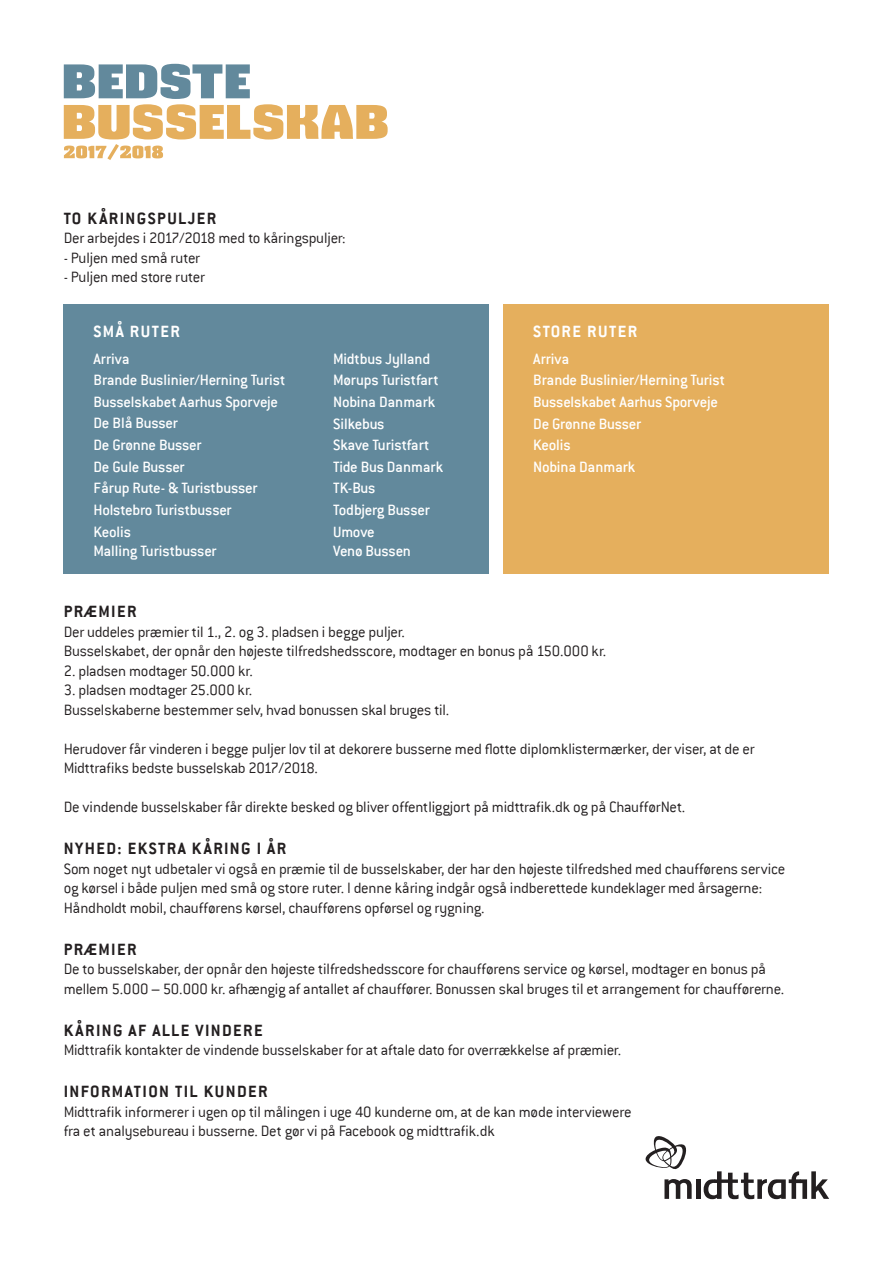
<style>
.page{position:relative;width:893px;height:1263px;background:#fff}
.page>*{position:absolute;margin:0;border:0;box-sizing:border-box;transform-origin:0 0}
.t1{font:700 18px "Conduit ITC";letter-spacing:.08em;color:#231f20}
.t2{font:700 18px "Conduit ITC";letter-spacing:.08em;color:#fff}
.t3{font:300 16.5px/19.5px "Conduit ITC";letter-spacing:-.015em;color:#231f20}
.t4{font:500 16.5px/21.6px "Conduit ITC";letter-spacing:-.01em;color:#fff}
</style>
<div class="page">
<div style="left:64px;top:305px;width:425px;height:269px;background:#62899c"></div>
<div style="left:504px;top:305px;width:325px;height:269px;background:#e5af5d"></div>
<svg style="left:64px;top:64px;width:324px;height:96px"></svg>
<svg style="left:664px;top:1179px;width:28px;height:20px"></svg>
<svg style="left:704px;top:1171px;width:125px;height:28px"></svg>
<hr style="left:696px;top:1179px;width:4px;height:20px;background:#231f20">
<svg style="left:645px;top:1136px;width:42px;height:34px"></svg>
<p class="t1" style="left:64px;top:208px;width:154px">TO KÅRINGSPULJER</p>
<p class="t3" style="left:64px;top:229px;width:283px">Der arbejdes i 2017/2018 med to kåringspuljer:</p>
<p class="t3" style="left:64px;top:248px;width:138px">- Puljen med små ruter</p>
<p class="t3" style="left:64px;top:268px;width:143px">- Puljen med store ruter</p>
<p class="t2" style="left:94px;top:321px;width:88px">SMÅ RUTER</p>
<p class="t2" style="left:533px;top:321px;width:105px">STORE RUTER</p>
<p class="t4" style="left:94px;top:347px;width:193px">Arriva<br>Brande Buslinier/Herning Turist<br>Busselskabet Aarhus Sporveje<br>De Blå Busser<br>De Grønne Busser<br>De Gule Busser<br>Fårup Rute- &amp; Turistbusser<br>Holstebro Turistbusser<br>Keolis</p>
<p class="t4" style="left:94px;top:540px;width:125px">Malling Turistbusser</p>
<p class="t4" style="left:333px;top:348px;width:111px">Midtbus Jylland<br>Mørups Turistfart<br>Nobina Danmark<br>Silkebus<br>Skave Turistfart<br>Tide Bus Danmark<br>TK-Bus<br>Todbjerg Busser<br>Umove</p>
<p class="t4" style="left:333px;top:540px;width:79px">Venø Bussen</p>
<p class="t4" style="left:533px;top:348px;width:193px">Arriva<br>Brande Buslinier/Herning Turist<br>Busselskabet Aarhus Sporveje<br>De Grønne Busser<br>Keolis<br>Nobina Danmark</p>
<p class="t1" style="left:64px;top:601px;width:74px">PRÆMIER</p>
<p class="t3" style="left:64px;top:622px;width:544px">Der uddeles præmier til 1., 2. og 3. pladsen i begge puljer.<br>Busselskabet, der opnår den højeste tilfredshedsscore, modtager en bonus på 150.000 kr.</p>
<p class="t3" style="left:64px;top:661px;width:191px">2. pladsen modtager 50.000 kr.</p>
<p class="t3" style="left:64px;top:680px;width:387px">3. pladsen modtager 25.000 kr.<br>Busselskaberne bestemmer selv, hvad bonussen skal bruges til.</p>
<p class="t3" style="left:64px;top:739px;width:692px">Herudover får vinderen i begge puljer lov til at dekorere busserne med flotte diplomklistermærker, der viser, at de er<br>Midttrafiks bedste busselskab 2017/2018.</p>
<p class="t3" style="left:64px;top:797px;width:623px">De vindende busselskaber får direkte besked og bliver offentliggjort på midttrafik.dk og på ChaufførNet.</p>
<p class="t1" style="left:64px;top:838px;width:224px">NYHED: EKSTRA KÅRING I ÅR</p>
<p class="t3" style="left:64px;top:859px;width:723px">Som noget nyt udbetaler vi også en præmie til de busselskaber, der har den højeste tilfredshed med chaufførens service og kørsel i både puljen med små og store ruter. I denne kåring indgår også indberettede kundeklager med årsagerne:<br>Håndholdt mobil, chaufførens kørsel, chaufførens opførsel og rygning.</p>
<p class="t1" style="left:64px;top:938px;width:74px">PRÆMIER</p>
<p class="t3" style="left:64px;top:959px;width:722px">De to busselskaber, der opnår den højeste tilfredshedsscore for chaufførens service og kørsel, modtager en bonus på mellem 5.000 – 50.000 kr. afhængig af antallet af chauffører. Bonussen skal bruges til et arrangement for chaufførerne.</p>
<p class="t1" style="left:64px;top:1019px;width:200px">KÅRING AF ALLE VINDERE</p>
<p class="t3" style="left:64px;top:1040px;width:559px">Midttrafik kontakter de vindende busselskaber for at aftale dato for overrækkelse af præmier.</p>
<p class="t1" style="left:64px;top:1081px;width:205px">INFORMATION TIL KUNDER</p>
<p class="t3" style="left:64px;top:1102px;width:570px">Midttrafik informerer i ugen op til målingen i uge 40 kunderne om, at de kan møde interviewere fra et analysebureau i busserne. Det gør vi på Facebook og midttrafik.dk</p>
</div>
